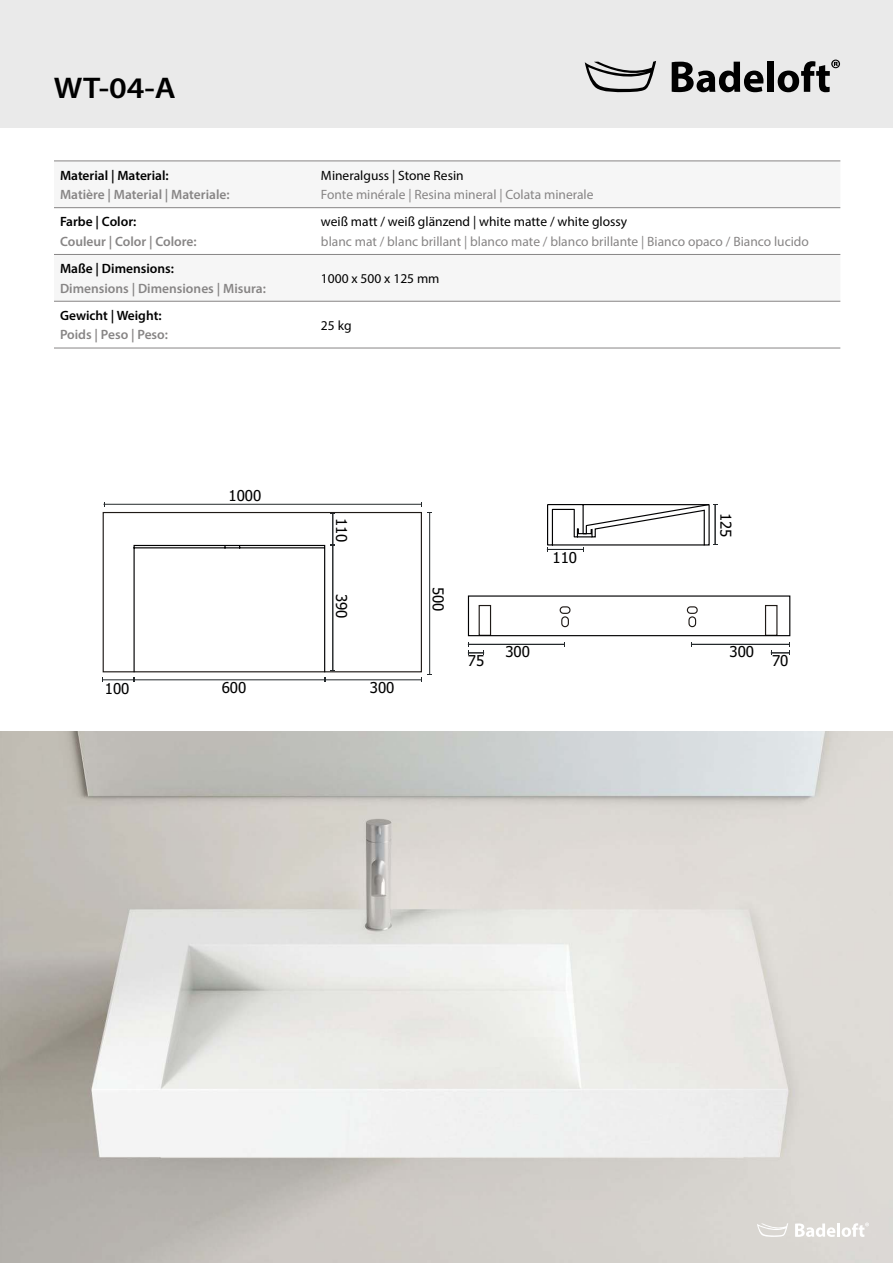
<style>
.page{position:relative;width:893px;height:1263px;background:#fff}
.page>*{position:absolute;margin:0;border:0;box-sizing:border-box;transform-origin:0 0}
.t1{font:600 30px "Myriad Pro";color:#000;scale:1.1 1}
.t2{font:15px "Tahoma";color:#000}
.t3{font:15px "Tahoma";color:#010000}
.t4{font:13.5px "Myriad Pro";color:#878585}
.t5{font:600 13.5px "Myriad Pro";color:#878585}
.t6{font:13.5px "Myriad Pro";color:#000}
.t7{font:600 13.5px "Myriad Pro";color:#000}
</style>
<div class="page">
<div style="left:0;top:0;width:893px;height:128px;background:#eaeaea"></div>
<svg style="left:672px;top:62px;width:91px;height:30px"></svg>
<div style="left:767px;top:62px;width:7px;height:30px;background:#000"></div>
<svg style="left:778px;top:60px;width:62px;height:32px"></svg>
<svg style="left:585px;top:61px;width:71px;height:31px"></svg>
<img style="left:0;top:731px;width:893px;height:532px">
<svg style="left:546px;top:504px;width:171px;height:48px"></svg>
<hr style="left:468px;top:644px;width:96px;height:1px;background:#23282b">
<svg style="left:468px;top:642px;width:16px;height:13px"></svg>
<hr style="left:691px;top:644px;width:98px;height:1px;background:#23282b">
<svg style="left:771px;top:642px;width:19px;height:13px"></svg>
<svg style="left:478px;top:604px;width:300px;height:30px"></svg>
<div style="left:468px;top:595px;width:322px;height:41px;border:1px solid #010102"></div>
<hr style="left:104px;top:504px;width:317px;height:1px;background:#23282b">
<hr style="left:429px;top:513px;width:1px;height:161px;background:#23282b">
<hr style="left:103px;top:679px;width:30px;height:1px;background:#23282b">
<hr style="left:325px;top:679px;width:96px;height:1px;background:#23282b">
<hr style="left:332px;top:514px;width:1px;height:30px;background:#23282b">
<div style="left:103px;top:512px;width:319px;height:160px;border:1px solid #1f1a17"></div>
<svg style="left:133px;top:544px;width:202px;height:138px"></svg>
<svg style="left:54px;top:300px;width:786px;height:1px"></svg>
<hr style="left:54px;top:161px;width:261px;height:1px;background:#878585">
<hr style="left:315px;top:161px;width:525px;height:1px;background:#878585">
<hr style="left:54px;top:207px;width:261px;height:1px;background:#878585">
<hr style="left:315px;top:207px;width:525px;height:1px;background:#878585">
<hr style="left:54px;top:254px;width:261px;height:1px;background:#878585">
<hr style="left:315px;top:254px;width:525px;height:1px;background:#878585">
<hr style="left:54px;top:301px;width:261px;height:1px;background:#878585">
<hr style="left:315px;top:301px;width:525px;height:1px;background:#878585">
<hr style="left:54px;top:348px;width:261px;height:1px;background:#878585">
<hr style="left:315px;top:348px;width:525px;height:1px;background:#878585">
<svg style="left:795px;top:1223px;width:40px;height:14px"></svg>
<hr style="left:837px;top:1223px;width:3px;height:14px;background:#fff">
<svg style="left:842px;top:1222px;width:27px;height:15px"></svg>
<svg style="left:757px;top:1223px;width:31px;height:14px"></svg>
<h1 class="t1" style="left:54px;top:75px;width:112px">WT-04-A</h1>
<p class="t7" style="left:60px;top:169px;width:110px">Material | Material:</p>
<p class="t5" style="left:60px;top:189px;width:171px">Matière | Material | Materiale:</p>
<p class="t7" style="left:60px;top:216px;width:78px">Farbe | Color:</p>
<p class="t5" style="left:60px;top:236px;width:138px">Couleur | Color | Colore:</p>
<p class="t7" style="left:60px;top:263px;width:116px">Maße | Dimensions:</p>
<p class="t5" style="left:60px;top:282px;width:207px">Dimensions | Dimensiones | Misura:</p>
<p class="t7" style="left:60px;top:310px;width:103px">Gewicht | Weight:</p>
<p class="t5" style="left:60px;top:329px;width:110px">Poids | Peso | Peso:</p>
<p class="t6" style="left:321px;top:169px;width:144px">Mineralguss | Stone Resin</p>
<p class="t4" style="left:321px;top:189px;width:274px">Fonte minérale | Resina mineral | Colata minerale</p>
<p class="t6" style="left:321px;top:216px;width:308px">weiß matt / weiß glänzend | white matte / white glossy</p>
<p class="t4" style="left:321px;top:236px;width:489px">blanc mat / blanc brillant | blanco mate / blanco brillante | Bianco opaco / Bianco lucido</p>
<p class="t6" style="left:321px;top:273px;width:120px">1000 x 500 x 125 mm</p>
<p class="t6" style="left:321px;top:319px;width:32px">25 kg</p>
<p class="t3" style="left:228px;top:487px;width:34px">1000</p>
<p class="t2" style="left:350px;top:518px;width:26px;rotate:90deg">110</p>
<p class="t2" style="left:350px;top:594px;width:26px;rotate:90deg">390</p>
<p class="t3" style="left:447px;top:587px;width:26px;rotate:90deg">500</p>
<p class="t2" style="left:552px;top:549px;width:26px">110</p>
<p class="t3" style="left:734px;top:513px;width:26px;rotate:90deg">125</p>
<p class="t2" style="left:505px;top:643px;width:26px">300</p>
<p class="t2" style="left:729px;top:643px;width:26px">300</p>
<p class="t2" style="left:468px;top:652px;width:18px">75</p>
<p class="t2" style="left:772px;top:652px;width:18px">70</p>
<p class="t2" style="left:105px;top:680px;width:26px">100</p>
<p class="t2" style="left:222px;top:678px;width:26px">600</p>
<p class="t2" style="left:370px;top:678px;width:26px">300</p>
</div>
